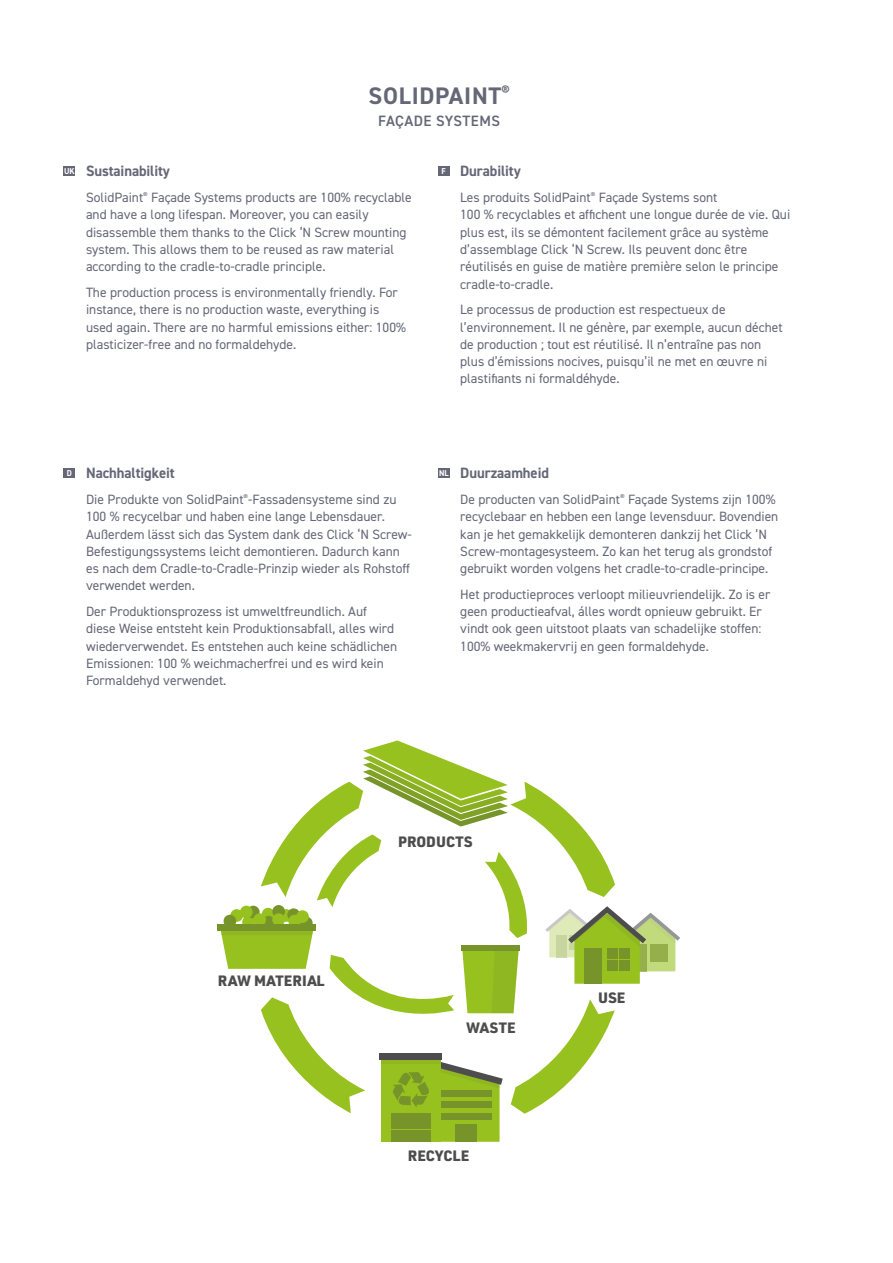
<style>
.page{position:relative;width:893px;height:1263px;background:#fff}
.page>*{position:absolute;margin:0;border:0;box-sizing:border-box;transform-origin:0 0}
.t1{font:700 24px "DIN2014";letter-spacing:.03em;color:#656777}
.t2{font:700 15px "DIN2014";letter-spacing:-.005em;color:#656777}
.t3{font:600 15px "DIN2014";letter-spacing:.025em;color:#656777}
.t4{font:900 14.7px "URWDIN";letter-spacing:.01em;color:#4e4d4e}
.t5{font:13.5px/17.2px "DIN2014";color:#656777}
.t6{font:700 8.55px "DIN2014";color:#fff;scale:.96 1}
</style>
<div class="page">
<div style="left:438px;top:468px;width:12px;height:10px;background:#656777"></div>
<div style="left:438px;top:166px;width:11px;height:10px;background:#656777"></div>
<div style="left:64px;top:166px;width:11px;height:10px;background:#656777"></div>
<div style="left:64px;top:468px;width:11px;height:10px;background:#656777"></div>
<div style="left:218px;top:924px;width:98px;height:7px;background:#77942a"></div>
<svg style="left:220px;top:740px;width:460px;height:402px"></svg>
<div style="left:461px;top:945px;width:58px;height:6px;background:#77942a"></div>
<h1 class="t1" style="left:369px;top:79px;width:142px">SOLIDPAINT<sup>®</sup></h1>
<p class="t3" style="left:378px;top:111px;width:123px">FAÇADE SYSTEMS</p>
<p class="t2" style="left:86px;top:161px;width:85px">Sustainability</p>
<p class="t5" style="left:86px;top:189px;width:327px">SolidPaint<sup>®</sup> Façade Systems products are 100% recyclable and have a long lifespan. Moreover, you can easily disassemble them thanks to the Click ‘N Screw mounting system. This allows them to be reused as raw material according to the cradle-to-cradle principle.</p>
<p class="t5" style="left:86px;top:283px;width:321px">The production process is environmentally friendly. For instance, there is no production waste, everything is used again. There are no harmful emissions either: 100% plasticizer-free and no formaldehyde.</p>
<p class="t6" style="left:64px;top:165px;width:13px">UK</p>
<p class="t6" style="left:441px;top:165px;width:6px">F</p>
<p class="t2" style="left:460px;top:161px;width:62px">Durability</p>
<p class="t5" style="left:460px;top:189px;width:332px">Les produits SolidPaint<sup>®</sup> Façade Systems sont<br>100 % recyclables et affichent une longue durée de vie. Qui plus est, ils se démontent facilement grâce au système d’assemblage Click ‘N Screw. Ils peuvent donc être réutilisés en guise de matière première selon le principe cradle-to-cradle.</p>
<p class="t5" style="left:460px;top:301px;width:324px">Le processus de production est respectueux de l’environnement. Il ne génère, par exemple, aucun déchet de production ; tout est réutilisé. Il n’entraîne pas non plus d’émissions nocives, puisqu’il ne met en œuvre ni plastifiants ni formaldéhyde.</p>
<p class="t6" style="left:67px;top:467px;width:7px">D</p>
<p class="t2" style="left:460px;top:463px;width:90px">Duurzaamheid</p>
<p class="t5" style="left:460px;top:491px;width:320px">De producten van SolidPaint<sup>®</sup> Façade Systems zijn 100% recyclebaar en hebben een lange levensduur. Bovendien kan je het gemakkelijk demonteren dankzij het Click ’N Screw-montagesysteem. Zo kan het terug als grondstof gebruikt worden volgens het cradle-to-cradle-principe.</p>
<p class="t5" style="left:460px;top:585px;width:312px">Het productieproces verloopt milieuvriendelijk. Zo is er geen productieafval, álles wordt opnieuw gebruikt. Er vindt ook geen uitstoot plaats van schadelijke stoffen:<br>100% weekmakervrij en geen formaldehyde.</p>
<p class="t2" style="left:86px;top:463px;width:90px">Nachhaltigkeit</p>
<p class="t5" style="left:86px;top:491px;width:327px">Die Produkte von SolidPaint<sup>®</sup>-Fassadensysteme sind zu 100 % recycelbar und haben eine lange Lebensdauer.<br>Außerdem lässt sich das System dank des Click ‘N Screw-Befestigungssystems leicht demontieren. Dadurch kann es nach dem Cradle-to-Cradle-Prinzip wieder als Rohstoff verwendet werden.</p>
<p class="t5" style="left:86px;top:603px;width:313px">Der Produktionsprozess ist umweltfreundlich. Auf diese Weise entsteht kein Produktionsabfall, alles wird wiederverwendet. Es entstehen auch keine schädlichen Emissionen: 100 % weichmacherfrei und es wird kein Formaldehyd verwendet.</p>
<p class="t6" style="left:439px;top:467px;width:11px">NL</p>
<p class="t4" style="left:218px;top:970px;width:108px">RAW MATERIAL</p>
<p class="t4" style="left:398px;top:832px;width:76px">PRODUCTS</p>
<p class="t4" style="left:466px;top:1017px;width:51px">WASTE</p>
<p class="t4" style="left:408px;top:1146px;width:63px">RECYCLE</p>
<p class="t4" style="left:598px;top:988px;width:29px">USE</p>
</div>
